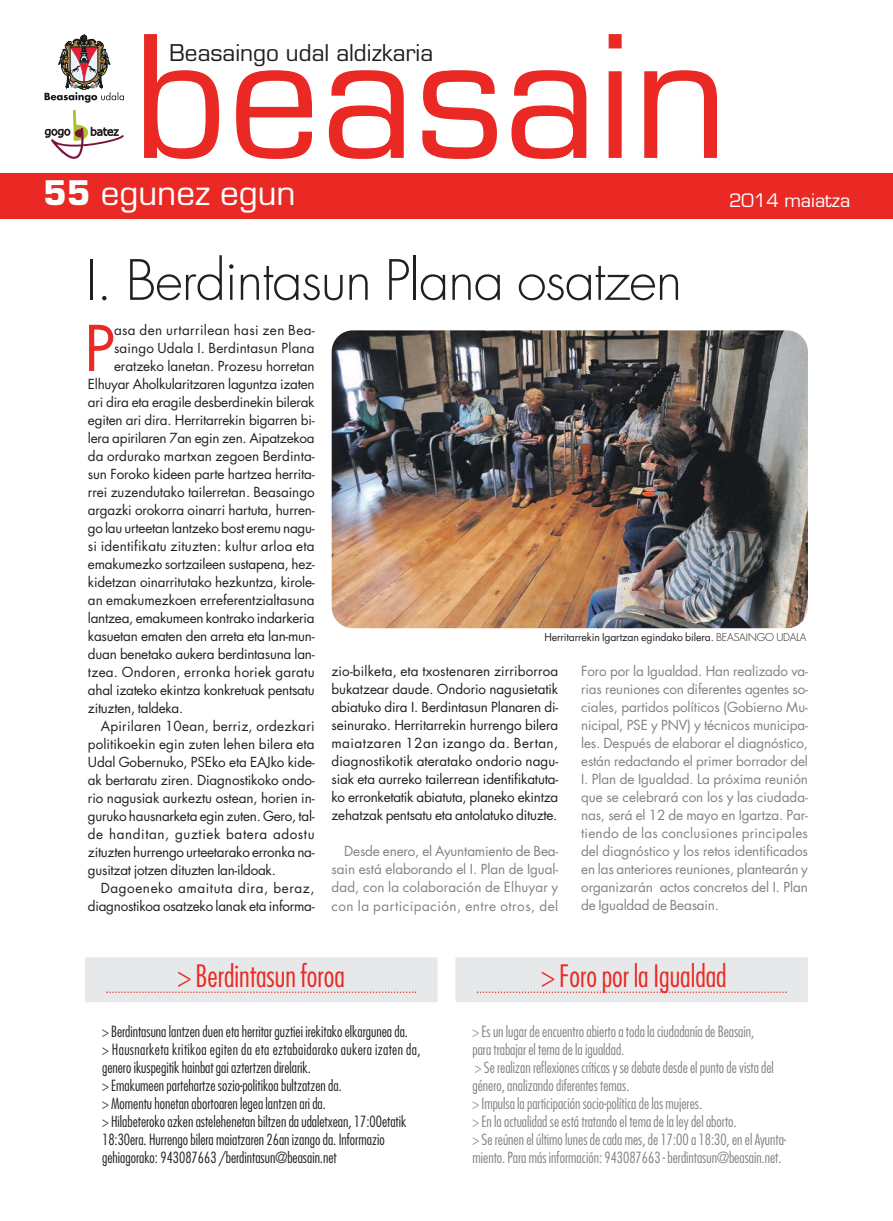
<style>
.page{position:relative;width:893px;height:1221px;background:#fff}
.page>*{position:absolute;margin:0;border:0;box-sizing:border-box;transform-origin:0 0}
.t1{font:165px "Eurostile";color:#ea2924}
.t2{font:61.2px "Futura";color:#ea2924}
.t3{font:300 54px "Futura";letter-spacing:-.02em;color:#231f20}
.t4{font:33px "Eurostile";color:#fff}
.t5{font:300 condensed 30px "Futura";color:#ea2924}
.t6{font:22.5px "Eurostile";color:#231f20}
.t7{font:18px "Eurostile";color:#fff}
.t8{font:300 condensed 15px/18px "Futura";color:#231f20}
.t9{font:300 condensed 15px/18px "Futura";color:#808285}
.t10{font:13.5px/18px "Futura";letter-spacing:-.015em;color:#231f20;text-align:justify}
.t11{font:13.5px/18px "Futura";color:#808285;text-align:justify}
.t12{font:13.5px "Futura";letter-spacing:.005em;color:#231f20}
.t13{font:13.5px "Futura";letter-spacing:.02em;color:#231f20}
.t14{font:13.5px "Futura";letter-spacing:.045em;color:#231f20}
.t15{font:13.5px "Futura";letter-spacing:.015em;color:#231f20}
.t16{font:13.5px "Futura";letter-spacing:.01em;color:#231f20}
.t17{font:13.5px "Futura";letter-spacing:.025em;color:#231f20}
.t18{font:10.5px "Futura";letter-spacing:-.01em;color:#231f20}
.s1{font-weight:700}
.s2{font-weight:300}
</style>
<div class="page">
<div style="left:0;top:173px;width:893px;height:45px;background:#ea2924"></div>
<svg style="left:45px;top:35px;width:79px;height:68px"></svg>
<svg style="left:45px;top:110px;width:79px;height:49px"></svg>
<div style="left:85px;top:957px;width:352px;height:45px;background:#e7e8e9"></div>
<svg style="left:106px;top:991px;width:310px;height:1px"></svg>
<div style="left:455px;top:957px;width:353px;height:45px;background:#e7e8e9"></div>
<svg style="left:477px;top:991px;width:310px;height:1px"></svg>
<img style="left:332px;top:330px;width:476px;height:298px;border-radius:21px">
<h1 class="t1" style="left:133px;top:34px;width:597px">beasain</h1>
<h3 class="t6" style="left:169px;top:44px;width:265px">Beasaingo udal aldizkaria</h3>
<h3 class="t4" style="left:43px;top:180px;width:254px"><span class="s1">55</span> egunez egun</h3>
<h3 class="t7" style="left:729px;top:194px;width:123px">2014 maiatza</h3>
<h3 class="t3" style="left:86px;top:255px;width:598px">I. Berdintasun Plana osatzen</h3>
<h2 class="t2" style="left:84px;top:320px;width:32px">P</h2>
<p class="t17" style="left:114px;top:324px;width:202px">asa den urtarrilean hasi zen Bea-</p>
<p class="t16" style="left:114px;top:342px;width:202px">saingo Udala I. Berdintasun Plana</p>
<p class="t10" style="left:114px;top:358px;width:202px">eratzeko lanetan. Prozesu horretan</p>
<p class="t10" style="left:88px;top:376px;width:228px">Elhuyar Aholkularitzaren laguntza izaten</p>
<p class="t10" style="left:88px;top:394px;width:228px">ari dira eta eragile desberdinekin bilerak</p>
<p class="t10" style="left:88px;top:412px;width:228px">egiten ari dira. Herritarrekin bigarren bi-</p>
<p class="t10" style="left:88px;top:430px;width:228px">lera apirilaren 7an egin zen. Aipatzekoa</p>
<p class="t12" style="left:88px;top:450px;width:228px">da ordurako martxan zegoen Berdinta-</p>
<p class="t10" style="left:88px;top:466px;width:228px">sun Foroko kideen parte hartzea herrita-</p>
<p class="t10" style="left:88px;top:484px;width:228px">rrei zuzendutako tailerretan. Beasaingo</p>
<p class="t10" style="left:88px;top:502px;width:228px">argazki orokorra oinarri hartuta, hurren-</p>
<p class="t10" style="left:88px;top:520px;width:228px">go lau urteetan lantzeko bost eremu nagu-</p>
<p class="t15" style="left:88px;top:540px;width:228px">si identifikatu zituzten: kultur arloa eta</p>
<p class="t10" style="left:88px;top:556px;width:228px">emakumezko sortzaileen sustapena, hez-</p>
<p class="t10" style="left:88px;top:574px;width:228px">kidetzan oinarritutako hezkuntza, kirole-</p>
<p class="t10" style="left:88px;top:592px;width:228px">an emakumezkoen erreferentzialtasuna</p>
<p class="t10" style="left:88px;top:610px;width:228px">lantzea, emakumeen kontrako indarkeria</p>
<p class="t10" style="left:88px;top:628px;width:228px">kasuetan ematen den arreta eta lan-mun-</p>
<p class="t10" style="left:88px;top:646px;width:228px">duan benetako aukera berdintasuna lan-</p>
<p class="t13" style="left:88px;top:666px;width:228px">tzea. Ondoren, erronka horiek garatu</p>
<p class="t10" style="left:88px;top:682px;width:228px">ahal izateko ekintza konkretuak pentsatu</p>
<p class="t10" style="left:88px;top:700px;width:97px">zituzten, taldeka.</p>
<p class="t13" style="left:101px;top:720px;width:215px">Apirilaren 10ean, berriz, ordezkari</p>
<p class="t12" style="left:88px;top:738px;width:228px">politikoekin egin zuten lehen bilera eta</p>
<p class="t10" style="left:88px;top:754px;width:228px">Udal Gobernuko, PSEko eta EAJko kide-</p>
<p class="t10" style="left:88px;top:772px;width:228px">ak bertaratu ziren. Diagnostikoko ondo-</p>
<p class="t10" style="left:88px;top:790px;width:228px">rio nagusiak aurkeztu ostean, horien in-</p>
<p class="t10" style="left:88px;top:808px;width:228px">guruko hausnarketa egin zuten. Gero, tal-</p>
<p class="t14" style="left:88px;top:828px;width:228px">de handitan, guztiek batera adostu</p>
<p class="t10" style="left:88px;top:844px;width:228px">zituzten hurrengo urteetarako erronka na-</p>
<p class="t10" style="left:88px;top:862px;width:189px">gusitzat jotzen dituzten lan-ildoak.</p>
<p class="t14" style="left:101px;top:882px;width:215px">Dagoeneko amaituta dira, beraz,</p>
<p class="t10" style="left:88px;top:898px;width:228px">diagnostikoa osatzeko lanak eta informa-</p>
<p class="t18" style="left:544px;top:632px;width:264px">Herritarrekin Igartzan egindako bilera. <span class="s2">BEASAINGO UDALA</span></p>
<p class="t11" style="left:581px;top:663px;width:228px">Foro por la Igualdad. Han realizado va&shy;rias reuniones con diferentes agentes so&shy;ciales, partidos políticos (Gobierno Mu&shy;nicipal, PSE y PNV) y técnicos municipa&shy;les. Después de elaborar el diagnóstico, están redactando el primer borrador del I. Plan de Igualdad. La próxima reunión que se celebrará con los y las ciudada&shy;nas, será el 12 de mayo en Igartza. Par&shy;tiendo de las conclusiones principales del diagnóstico y los retos identificados en las anteriores reuniones, plantearán y organizarán actos concretos del I. Plan de Igualdad de Beasain.</p>
<p class="t10" style="left:331px;top:663px;width:228px">zio-bilketa, eta txostenaren zirriborroa bukatzear daude. Ondorio nagusietatik abiatuko dira I. Berdintasun Planaren di&shy;seinurako. Herritarrekin hurrengo bilera maiatzaren 12an izango da. Bertan, diagnostikotik ateratako ondorio nagu&shy;siak eta aurreko tailerrean identifikatuta&shy;ko erronketatik abiatuta, planeko ekintza zehatzak pentsatu eta antolatuko dituzte.</p>
<p class="t11" style="left:331px;top:843px;width:228px;text-indent:13px">Desde enero, el Ayuntamiento de Bea&shy;sain está elaborando el I. Plan de Igual&shy;dad, con la colaboración de Elhuyar y con la participación, entre otros, del</p>
<h3 class="t5" style="left:178px;top:963px;width:169px">&gt; Berdintasun foroa</h3>
<h3 class="t5" style="left:541px;top:963px;width:187px">&gt; Foro por la Igualdad</h3>
<p class="t8" style="left:102px;top:1023px;width:320px">&gt; Berdintasuna lantzen duen eta herritar guztiei irekitako elkargunea da.<br>&gt; Hausnarketa kritikoa egiten da eta eztabaidarako aukera izaten da, genero ikuspegitik hainbat gai aztertzen direlarik.<br>&gt; Emakumeen partehartze sozio-politikoa bultzatzen da.<br>&gt; Momentu honetan abortoaren legea lantzen ari da.<br>&gt; Hilabeteroko azken astelehenetan biltzen da udaletxean, 17:00etatik 18:30era. Hurrengo bilera maiatzaren 26an izango da. Informazio gehiagorako: 943087663 /berdintasun@beasain.net</p>
<p class="t9" style="left:472px;top:1023px;width:315px">&gt; Es un lugar de encuentro abierto a toda la ciudadanía de Beasain,<br>para trabajar el tema de la igualdad.<br>&gt; Se realizan reflexiones críticas y se debate desde el punto de vista del género, analizando diferentes temas.<br>&gt; Impulsa la participación socio-política de las mujeres.<br>&gt; En la actualidad se está tratando el tema de la ley del aborto.<br>&gt; Se reúnen el último lunes de cada mes, de 17:00 a 18:30, en el Ayunta&shy;miento. Para más información: 943087663 - berdintasun@beasain.net.</p>
</div>
